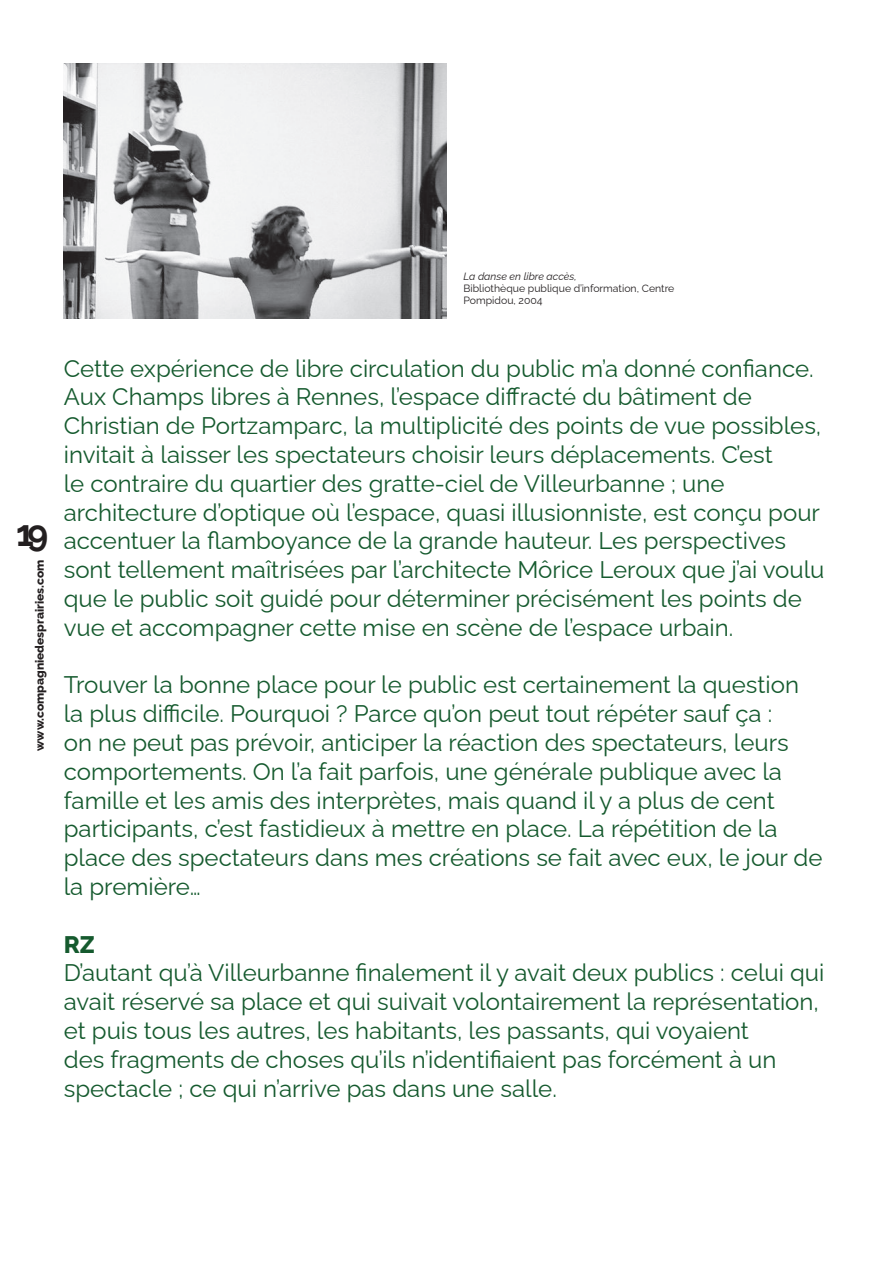
<style>
.page{position:relative;width:893px;height:1263px;background:#fff}
.page>*{position:absolute;margin:0;border:0;box-sizing:border-box;transform-origin:0 0}
.t1{font:700 36px "Raleway";color:#231f20}
.t2{font:24px/28.8px "Raleway";color:#155a2e}
.t3{font:800 24px "Raleway";color:#155a2e}
.t4{font:800 12px "Raleway";color:#231f20}
.t5{font:10.5px/12px "Raleway";color:#231f20}
.t6{font:italic 10.5px "Raleway";color:#231f20}
</style>
<div class="page">
<img style="left:64px;top:64px;width:382px;height:255px">
<p class="t6" style="left:463px;top:268px;width:115px">La danse en libre accès,</p>
<p class="t5" style="left:463px;top:281px;width:212px">Bibliothèque publique d’information, Centre<br>Pompidou, 2004</p>
<h1 class="t1" style="left:16px;top:505px;width:34px">19</h1>
<p class="t4" style="left:30px;top:751px;width:193px;rotate:-90deg">www.compagniedesprairies.com</p>
<p class="t2" style="left:64px;top:351px;width:762px">Cette expérience de libre circulation du public m’a donné confiance.<br>Aux Champs libres à Rennes, l’espace diffracté du bâtiment de Christian de Portzamparc, la multiplicité des points de vue possibles, invitait à laisser les spectateurs choisir leurs déplacements. C’est<br>le contraire du quartier des gratte-ciel de Villeurbanne ; une architecture d’optique où l’espace, quasi illusionniste, est conçu pour accentuer la flamboyance de la grande hauteur. Les perspectives sont tellement maîtrisées par l’architecte Môrice Leroux que j’ai voulu que le public soit guidé pour déterminer précisément les points de vue et accompagner cette mise en scène de l’espace urbain.</p>
<p class="t2" style="left:64px;top:668px;width:760px">Trouver la bonne place pour le public est certainement la question la plus difficile. Pourquoi ? Parce qu’on peut tout répéter sauf ça :<br>on ne peut pas prévoir, anticiper la réaction des spectateurs, leurs comportements. On l’a fait parfois, une générale publique avec la famille et les amis des interprètes, mais quand il y a plus de cent participants, c’est fastidieux à mettre en place. La répétition de la place des spectateurs dans mes créations se fait avec eux, le jour de la première…</p>
<p class="t3" style="left:64px;top:925px;width:33px">RZ</p>
<p class="t2" style="left:64px;top:956px;width:762px">D’autant qu’à Villeurbanne finalement il y avait deux publics : celui qui avait réservé sa place et qui suivait volontairement la représentation, et puis tous les autres, les habitants, les passants, qui voyaient<br>des fragments de choses qu’ils n’identifiaient pas forcément à un spectacle ; ce qui n’arrive pas dans une salle.</p>
</div>
